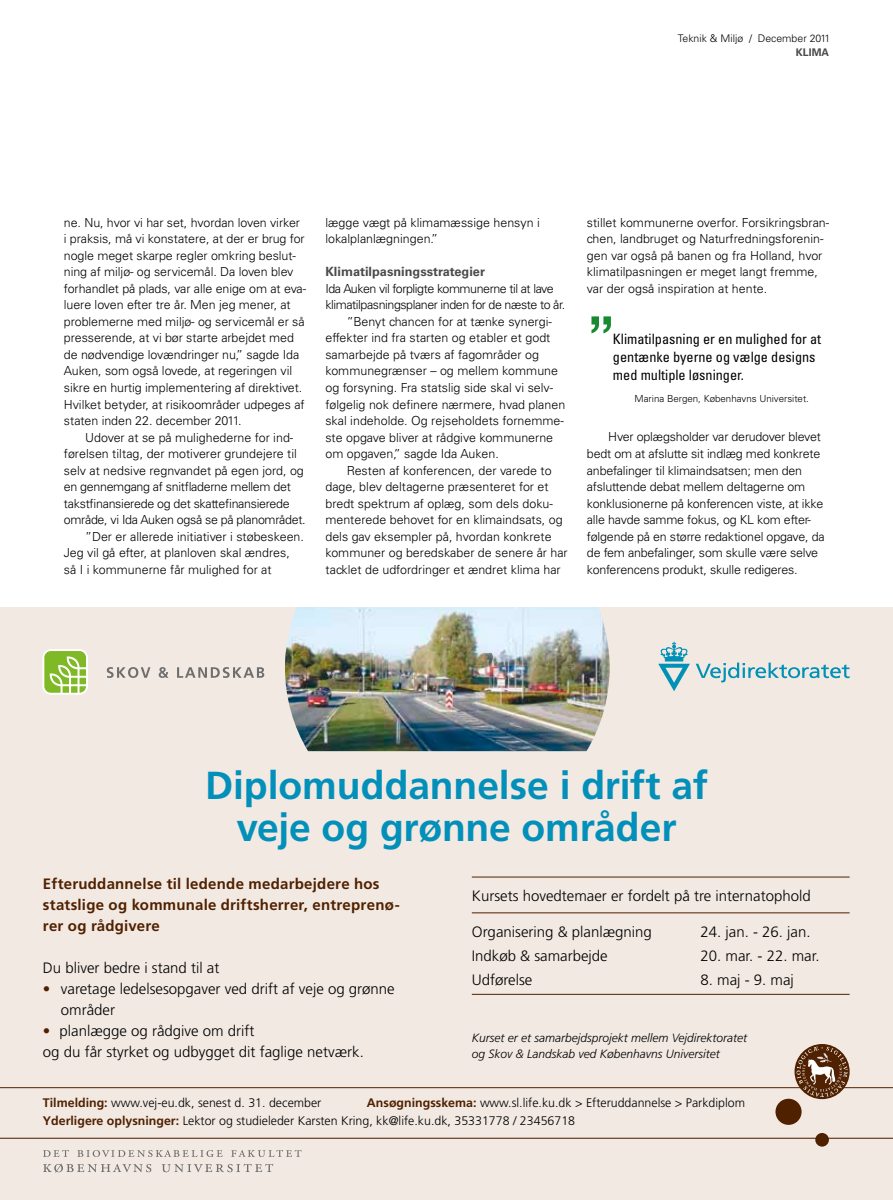
<style>
.page{position:relative;width:893px;height:1200px;background:#fff}
.page>*{position:absolute;margin:0;border:0;box-sizing:border-box;transform-origin:0 0}
.t1{font:500 60px "Helvetica Neue";color:#188b30}
.t2{font:700 39px/42px "Frutiger LT Std";letter-spacing:-.005em;color:#0290ba;text-align:center}
.t3{font:300 15px/21px "Frutiger LT Std";color:#000}
.t4{font:700 15px/21px "Frutiger LT Std";letter-spacing:.015em;color:#502100}
.t5{font:condensed 14.25px/18px "Univers";color:#000}
.t6{font:700 12.75px "Univers";color:#4a4a49}
.t7{font:300 12.45px/16.5px "Univers";letter-spacing:-.005em;color:#000}
.t8{font:300 12.45px/17.9px "Frutiger LT Std";color:#000}
.t9{font:300 12.45px "Univers";letter-spacing:-.025em;color:#000}
.t10{font:300 12.45px "Univers";letter-spacing:-.035em;color:#000}
.t11{font:italic 300 12px/16.5px "Frutiger LT Std";color:#000}
.t12{font:300 10.5px "Univers";color:#000}
.t13{font:700 10.5px "Univers";color:#4a4a49}
.t14{font:300 9.75px "Univers";color:#000}
.s1{color:#502100}
.s2{font-weight:700;color:#502100}
</style>
<div class="page">
<div style="left:0;top:607px;width:893px;height:592px;background:#f2e9e2"></div>
<svg style="left:107px;top:667px;width:43px;height:10px"></svg>
<svg style="left:159px;top:667px;width:9px;height:10px"></svg>
<svg style="left:177px;top:667px;width:87px;height:10px"></svg>
<svg style="left:42px;top:649px;width:46px;height:45px"></svg>
<svg style="left:44px;top:651px;width:42px;height:41px;background:#9ec95a"></svg>
<svg style="left:43px;top:1150px;width:26px;height:6px"></svg>
<svg style="left:77px;top:1150px;width:146px;height:6px"></svg>
<svg style="left:231px;top:1150px;width:70px;height:6px"></svg>
<svg style="left:43px;top:1163px;width:108px;height:9px"></svg>
<svg style="left:162px;top:1164px;width:111px;height:7px"></svg>
<hr style="left:0;top:1137px;width:893px;height:1px;background:#502100">
<hr style="left:472px;top:876px;width:378px;height:1px;background:#502100">
<hr style="left:472px;top:912px;width:378px;height:1px;background:#502100">
<hr style="left:472px;top:993px;width:378px;height:1px;background:#502100">
<svg style="left:658px;top:641px;width:32px;height:50px"></svg>
<svg style="left:696px;top:662px;width:154px;height:20px"></svg>
<img style="left:285px;top:607px;width:325px;height:144px">
<hr style="left:0;top:1087px;width:893px;height:1px;background:#502100">
<div style="left:775px;top:1098px;width:27px;height:26px;background:#502100;border-radius:50%"></div>
<div style="left:815px;top:1132px;width:14px;height:14px;background:#502100;border-radius:50%"></div>
<svg style="left:794px;top:1043px;width:56px;height:55px"></svg>
<svg style="left:797px;top:1046px;width:50px;height:50px;background:#83614a"></svg>
<p class="t12" style="left:678px;top:32px;width:154px">Teknik &amp; Miljø / December 2011</p>
<p class="t13" style="left:796px;top:46px;width:33px">klima</p>
<p class="t7" style="left:64px;top:214px;width:244px">ne. Nu, hvor vi har set, hvordan loven virker<br>i praksis, må vi konstatere, at der er brug for nogle meget skarpe regler omkring beslut&shy;ning af miljø- og servicemål. Da loven blev forhandlet på plads, var alle enige om at eva&shy;luere loven efter tre år. Men jeg mener, at problemerne med miljø- og servicemål er så presserende, at vi bør starte arbejdet med de nødvendige lovændringer nu,” sagde Ida Auken, som også lovede, at regeringen vil sikre en hurtig implementering af direktivet.<br>Hvilket betyder, at risikoområder udpeges af staten inden 22. december 2011.</p>
<p class="t7" style="left:85px;top:429px;width:210px">Udover at se på mulighederne for ind-</p>
<p class="t7" style="left:64px;top:445px;width:235px">førelsen tiltag, der motiverer grundejere til</p>
<p class="t7" style="left:64px;top:462px;width:241px">selv at nedsive regnvandet på egen jord, og</p>
<p class="t9" style="left:64px;top:479px;width:228px">en gennemgang af snitfladerne mellem det</p>
<p class="t9" style="left:64px;top:495px;width:227px">takstfinansierede og det skattefinansierede</p>
<p class="t9" style="left:64px;top:512px;width:243px">område, vi Ida Auken også se på planområdet.</p>
<p class="t7" style="left:85px;top:527px;width:220px">”Der er allerede initiativer i støbeskeen.</p>
<p class="t7" style="left:64px;top:544px;width:228px">Jeg vil gå efter, at planloven skal ændres,</p>
<p class="t7" style="left:64px;top:560px;width:209px">så I i kommunerne får mulighed for at</p>
<p class="t7" style="left:325px;top:214px;width:216px">lægge vægt på klimamæssige hensyn i lokalplanlægningen.”</p>
<p class="t6" style="left:325px;top:264px;width:161px">Klimatilpasningsstrategier</p>
<p class="t10" style="left:325px;top:281px;width:230px">Ida Auken vil forpligte kommunerne til at lave</p>
<p class="t10" style="left:325px;top:297px;width:241px">klimatilpasningsplaner inden for de næste to år.</p>
<p class="t7" style="left:347px;top:313px;width:207px">”Benyt chancen for at tænke synergi-</p>
<p class="t7" style="left:325px;top:330px;width:226px">effekter ind fra starten og etabler et godt</p>
<p class="t7" style="left:325px;top:346px;width:215px">samarbejde på tværs af fagområder og</p>
<p class="t7" style="left:325px;top:363px;width:234px">kommunegrænser – og mellem kommune</p>
<p class="t7" style="left:325px;top:379px;width:229px">og forsyning. Fra statslig side skal vi selv-</p>
<p class="t7" style="left:325px;top:396px;width:241px">følgelig nok definere nærmere, hvad planen</p>
<p class="t7" style="left:325px;top:412px;width:240px">skal indeholde. Og rejseholdets fornemme-</p>
<p class="t7" style="left:325px;top:429px;width:229px">ste opgave bliver at rådgive kommunerne</p>
<p class="t7" style="left:325px;top:445px;width:175px">om opgaven,” sagde Ida Auken.</p>
<p class="t7" style="left:347px;top:462px;width:206px">Resten af konferencen, der varede to</p>
<p class="t7" style="left:325px;top:478px;width:225px">dage, blev deltagerne præsenteret for et</p>
<p class="t7" style="left:325px;top:495px;width:229px">bredt spektrum af oplæg, som dels doku-</p>
<p class="t7" style="left:325px;top:511px;width:239px">menterede behovet for en klimaindsats, og</p>
<p class="t7" style="left:325px;top:528px;width:228px">dels gav eksempler på, hvordan konkrete</p>
<p class="t7" style="left:325px;top:544px;width:244px">kommuner og beredskaber de senere år har</p>
<p class="t7" style="left:325px;top:561px;width:237px">tacklet de udfordringer et ændret klima har</p>
<p class="t7" style="left:587px;top:214px;width:244px">stillet kommunerne overfor. Forsikringsbran&shy;chen, landbruget og Naturfredningsforenin&shy;gen var også på banen og fra Holland, hvor klimatilpasningen er meget langt fremme, var der også inspiration at hente.</p>
<h1 class="t1" style="left:588px;top:302px;width:28px">”</h1>
<p class="t5" style="left:613px;top:330px;width:210px">Klimatilpasning er en mulighed for at gentænke byerne og vælge designs med multiple løsninger.</p>
<p class="t14" style="left:635px;top:392px;width:176px">Marina Bergen, Københavns Universitet.</p>
<p class="t7" style="left:587px;top:428px;width:239px;text-indent:21px">Hver oplægsholder var derudover blevet bedt om at afslutte sit indlæg med konkrete anbefalinger til klimaindsatsen; men den afsluttende debat mellem deltagerne om konklusionerne på konferencen viste, at ikke alle havde samme fokus, og KL kom efter&shy;følgende på en større redaktionel opgave, da de fem anbefalinger, som skulle være selve konferencens produkt, skulle redigeres.</p>
<h2 class="t2" style="left:205px;top:764px;width:504px">Diplomuddannelse i drift af veje og grønne områder</h2>
<p class="t4" style="left:43px;top:873px;width:358px">Efteruddannelse til ledende medarbejdere hos statslige og kommunale driftsherrer, entreprenø&shy;rer og rådgivere</p>
<p class="t3" style="left:43px;top:957px;width:178px">Du bliver bedre i stand til at</p>
<p class="t3" style="left:61px;top:978px;width:335px;text-indent:-18px"><span class="s1">•</span> varetage ledelsesopgaver ved drift af veje og grønne områder</p>
<p class="t3" style="left:43px;top:1020px;width:322px"><span class="s1">•</span> planlægge og rådgive om drift<br>og du får styrket og udbygget dit faglige netværk.</p>
<p class="t8" style="left:43px;top:1094px;width:280px"><span class="s2">Tilmelding:</span> www.vej-eu.dk, senest d. 31. december</p>
<p class="t3" style="left:472px;top:884px;width:340px">Kursets hovedtemaer er fordelt på tre internatophold</p>
<p class="t3" style="left:472px;top:920px;width:182px">Organisering &amp; planlægning</p>
<p class="t3" style="left:701px;top:920px;width:112px">24. jan. - 26. jan.</p>
<p class="t3" style="left:472px;top:944px;width:137px">Indkøb &amp; samarbejde</p>
<p class="t3" style="left:701px;top:944px;width:120px">20. mar. - 22. mar.</p>
<p class="t3" style="left:472px;top:968px;width:62px">Udførelse</p>
<p class="t3" style="left:701px;top:968px;width:95px">8. maj - 9. maj</p>
<p class="t11" style="left:472px;top:1029px;width:277px">Kurset er et samarbejdsprojekt mellem Vejdirektoratet og Skov &amp; Landskab ved Københavns Universitet</p>
<p class="t8" style="left:43px;top:1094px;width:704px;text-indent:324px"><span class="s2">Ansøgningsskema:</span> www.sl.life.ku.dk &gt; Efteruddannelse &gt; Parkdiplom<br><span class="s2">Yderligere oplysninger:</span> Lektor og studieleder Karsten Kring, kk@life.ku.dk, 35331778 / 23456718</p>
</div>
